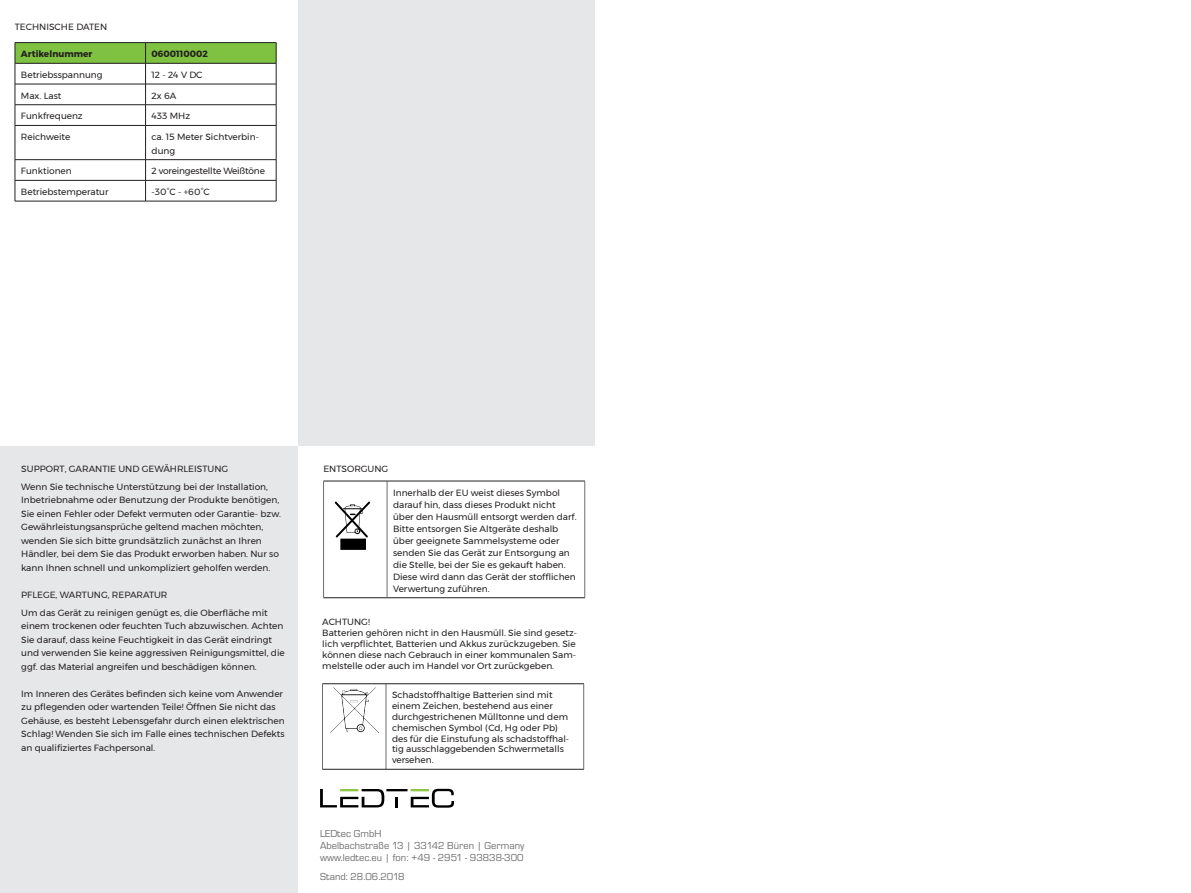
<style>
.page{position:relative;width:1191px;height:893px;background:#fff}
.page>*{position:absolute;margin:0;border:0;box-sizing:border-box;transform-origin:0 0}
.t1{font:10.5px/12px "Eurostile T";color:#6c6d70}
.t2{font:9px/13.5px "Montserrat";color:#231f20}
.t3{font:9px "Montserrat";letter-spacing:-.02em;color:#231f20}
.t4{font:700 9px "Montserrat";color:#231f20}
</style>
<div class="page">
<div style="left:298px;top:0;width:297px;height:446px;background:#e6e7e9"></div>
<div style="left:0;top:446px;width:298px;height:447px;background:#e6e7e9"></div>
<hr style="left:15px;top:125px;width:130px;height:1px;background:#231f20">
<hr style="left:146px;top:125px;width:130px;height:1px;background:#231f20">
<hr style="left:15px;top:159px;width:130px;height:1px;background:#231f20">
<hr style="left:146px;top:159px;width:130px;height:1px;background:#231f20">
<hr style="left:15px;top:180px;width:130px;height:1px;background:#231f20">
<hr style="left:146px;top:180px;width:130px;height:1px;background:#231f20">
<hr style="left:15px;top:42px;width:131px;height:1px;background:#231f20">
<hr style="left:146px;top:42px;width:130px;height:1px;background:#231f20">
<svg style="left:15px;top:43px;width:262px;height:82px"></svg>
<hr style="left:15px;top:125px;width:1px;height:35px;background:#231f20">
<hr style="left:145px;top:125px;width:1px;height:35px;background:#231f20">
<hr style="left:276px;top:125px;width:1px;height:35px;background:#231f20">
<svg style="left:15px;top:160px;width:1px;height:41px"></svg>
<svg style="left:145px;top:160px;width:1px;height:41px"></svg>
<svg style="left:276px;top:160px;width:1px;height:41px"></svg>
<hr style="left:15px;top:201px;width:131px;height:1px;background:#231f20">
<hr style="left:146px;top:201px;width:130px;height:1px;background:#231f20">
<svg style="left:320px;top:789px;width:134px;height:19px"></svg>
<hr style="left:387px;top:481px;width:1px;height:117px;background:#6c6d70">
<hr style="left:323px;top:481px;width:64px;height:1px;background:#231f20">
<hr style="left:387px;top:481px;width:198px;height:1px;background:#231f20">
<hr style="left:323px;top:597px;width:64px;height:1px;background:#231f20">
<hr style="left:387px;top:597px;width:198px;height:1px;background:#231f20">
<hr style="left:323px;top:481px;width:1px;height:117px;background:#6c6d70">
<hr style="left:584px;top:481px;width:1px;height:117px;background:#6c6d70">
<svg style="left:334px;top:501px;width:37px;height:37px"></svg>
<div style="left:340px;top:539px;width:26px;height:11px;background:#000001"></div>
<img style="left:331px;top:688px;width:48px;height:45px">
<hr style="left:386px;top:684px;width:1px;height:85px;background:#6c6d70">
<hr style="left:322px;top:683px;width:64px;height:1px;background:#231f20">
<hr style="left:386px;top:683px;width:198px;height:1px;background:#231f20">
<hr style="left:322px;top:769px;width:64px;height:1px;background:#231f20">
<hr style="left:386px;top:769px;width:198px;height:1px;background:#231f20">
<hr style="left:322px;top:684px;width:1px;height:85px;background:#6c6d70">
<hr style="left:583px;top:684px;width:1px;height:85px;background:#6c6d70">
<p class="t2" style="left:15px;top:20px;width:94px">TECHNISCHE DATEN</p>
<p class="t4" style="left:21px;top:47px;width:73px">Artikelnummer</p>
<p class="t4" style="left:152px;top:47px;width:58px">0600110002</p>
<p class="t2" style="left:21px;top:68px;width:83px">Betriebsspannung</p>
<p class="t2" style="left:152px;top:68px;width:52px">12 - 24 V DC</p>
<p class="t2" style="left:21px;top:89px;width:42px">Max. Last</p>
<p class="t2" style="left:152px;top:89px;width:26px">2x 6A</p>
<p class="t2" style="left:21px;top:109px;width:63px">Funkfrequenz</p>
<p class="t2" style="left:152px;top:109px;width:40px">433 MHz</p>
<p class="t2" style="left:21px;top:130px;width:51px">Reichweite</p>
<p class="t2" style="left:152px;top:130px;width:109px">ca. 15 Meter Sichtverbin&shy;dung</p>
<p class="t2" style="left:21px;top:164px;width:52px">Funktionen</p>
<p class="t3" style="left:152px;top:164px;width:115px">2 voreingestellte Weißtöne</p>
<p class="t2" style="left:21px;top:185px;width:89px">Betriebstemperatur</p>
<p class="t2" style="left:152px;top:185px;width:60px">-30°C - +60°C</p>
<p class="t2" style="left:21px;top:460px;width:248px;line-height:17.7px">SUPPORT, GARANTIE UND GEWÄHRLEISTUNG<br>Wenn Sie technische Unterstützung bei der Installation,</p>
<p class="t2" style="left:21px;top:493px;width:261px">Inbetriebnahme oder Benutzung der Produkte benötigen, Sie einen Fehler oder Defekt vermuten oder Garantie- bzw.<br>Gewährleistungsansprüche geltend machen möchten, wenden Sie sich bitte grundsätzlich zunächst an Ihren Händler, bei dem Sie das Produkt erworben haben. Nur so kann Ihnen schnell und unkompliziert geholfen werden.</p>
<p class="t2" style="left:21px;top:586px;width:248px;line-height:17.7px">PFLEGE, WARTUNG, REPARATUR<br>Um das Gerät zu reinigen genügt es, die Oberfläche mit</p>
<p class="t2" style="left:21px;top:619px;width:265px">einem trockenen oder feuchten Tuch abzuwischen. Achten Sie darauf, dass keine Feuchtigkeit in das Gerät eindringt und verwenden Sie keine aggressiven Reinigungsmittel, die ggf. das Material angreifen und beschädigen können.</p>
<p class="t2" style="left:21px;top:687px;width:265px">Im Inneren des Gerätes befinden sich keine vom Anwender zu pflegenden oder wartenden Teile! Öffnen Sie nicht das Gehäuse, es besteht Lebensgefahr durch einen elektrischen Schlag! Wenden Sie sich im Falle eines technischen Defekts an qualifiziertes Fachpersonal.</p>
<p class="t2" style="left:323px;top:462px;width:67px">ENTSORGUNG</p>
<p class="t2" style="left:393px;top:486px;width:185px;line-height:12px">Innerhalb der EU weist dieses Symbol darauf hin, dass dieses Produkt nicht über den Hausmüll entsorgt werden darf.<br>Bitte entsorgen Sie Altgeräte deshalb über geeignete Sammelsysteme oder senden Sie das Gerät zur Entsorgung an die Stelle, bei der Sie es gekauft haben.<br>Diese wird dann das Gerät der stofflichen Verwertung zuführen.</p>
<p class="t2" style="left:322px;top:617px;width:256px;line-height:10.8px">ACHTUNG!<br>Batterien gehören nicht in den Hausmüll. Sie sind gesetz&shy;lich verpflichtet, Batterien und Akkus zurückzugeben. Sie können diese nach Gebrauch in einer kommunalen Sam&shy;melstelle oder auch im Handel vor Ort zurückgeben.</p>
<p class="t2" style="left:392px;top:690px;width:179px;line-height:10.8px">Schadstoffhaltige Batterien sind mit einem Zeichen, bestehend aus einer durchgestrichenen Mülltonne und dem chemischen Symbol (Cd, Hg oder Pb) des für die Einstufung als schadstoffhal&shy;tig ausschlaggebenden Schwermetalls versehen.</p>
<p class="t1" style="left:320px;top:828px;width:206px">LEDtec GmbH<br>Abelbachstraße 13 | 33142 Büren | Germany www.ledtec.eu | fon: +49 - 2951 - 93838-300</p>
<p class="t1" style="left:320px;top:871px;width:86px">Stand: 28.06.2018</p>
</div>
